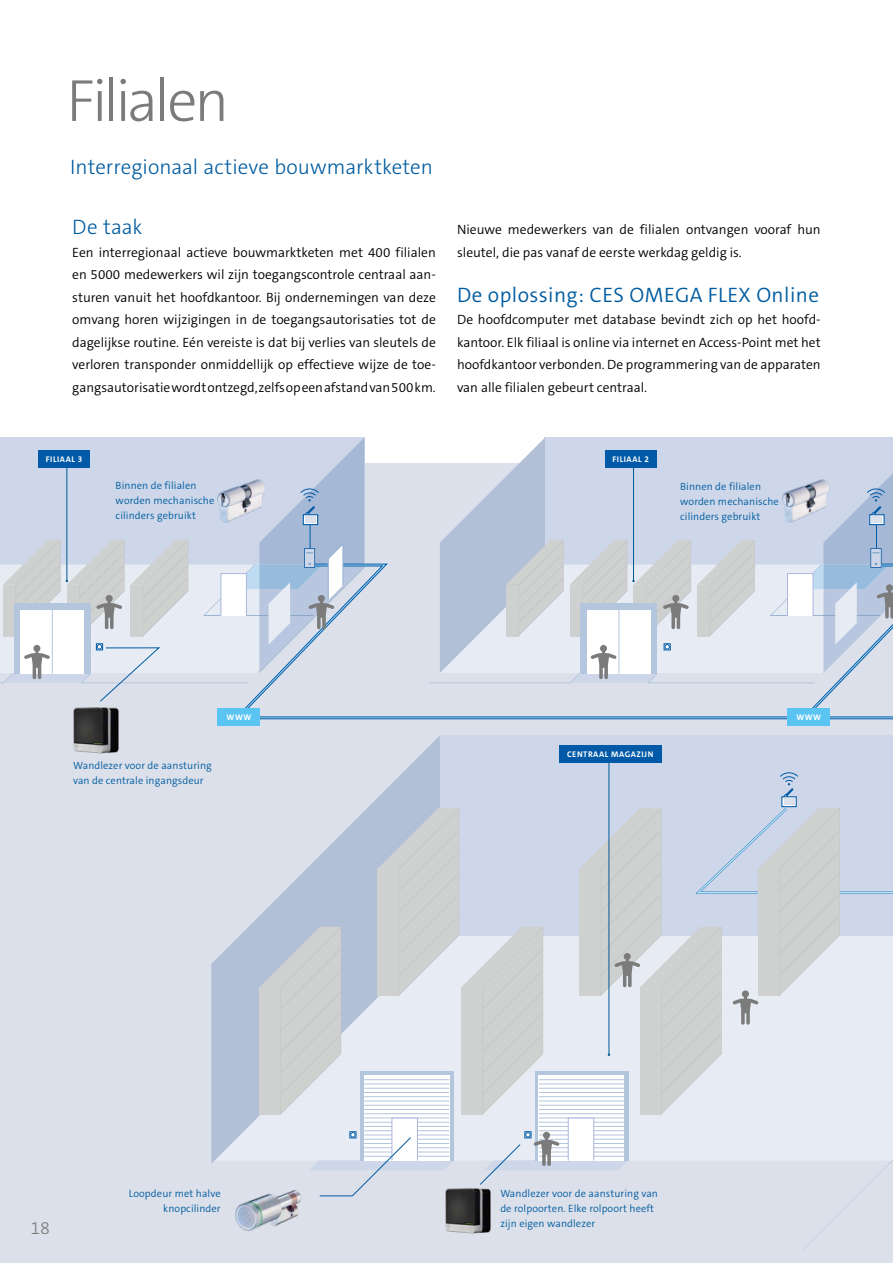
<style>
.page{position:relative;width:893px;height:1263px;background:#fff}
.page>*{position:absolute;margin:0;border:0;box-sizing:border-box;transform-origin:0 0}
.t1{font:300 60px "The Sans C5";letter-spacing:-.06em;color:#7a7b7a}
.t2{font:300 21px "The Sans C5";color:#005ca0}
.t3{font:300 21px "The Sans C5";letter-spacing:.02em;color:#005ca0}
.t4{font:300 18px "The Sans C5";color:#7a7b7a}
.t5{font:300 13.5px/22.5px "The Sans C5";color:#000;text-align:justify}
.t6{font:300 10.5px/15px "The Sans C5";letter-spacing:.01em;color:#005ca0}
.t7{font:700 8.25px "The Sans C5";letter-spacing:.07em;color:#fff}
</style>
<div class="page">
<div style="left:0;top:463px;width:893px;height:800px;background:#dce0ea"></div>
<div style="left:545px;top:438px;width:348px;height:127px;background:#cdd7e9"></div>
<div style="left:454px;top:936px;width:439px;height:224px;background:#e6ebf4"></div>
<div style="left:440px;top:735px;width:453px;height:201px;background:#cdd7e9"></div>
<svg style="left:804px;top:1160px;width:89px;height:89px"></svg>
<svg style="left:211px;top:735px;width:229px;height:429px"></svg>
<div style="left:360px;top:1071px;width:94px;height:89px;background:#b4c5de"></div>
<svg style="left:364px;top:1075px;width:85px;height:57px"></svg>
<hr style="left:364px;top:1079px;width:85px;height:1px;background:#b4c5de">
<hr style="left:364px;top:1084px;width:85px;height:1px;background:#b4c5de">
<hr style="left:364px;top:1088px;width:85px;height:1px;background:#b4c5de">
<hr style="left:364px;top:1092px;width:85px;height:1px;background:#b4c5de">
<hr style="left:364px;top:1096px;width:85px;height:1px;background:#b4c5de">
<hr style="left:364px;top:1101px;width:85px;height:1px;background:#b4c5de">
<hr style="left:364px;top:1105px;width:85px;height:1px;background:#b4c5de">
<hr style="left:364px;top:1109px;width:85px;height:1px;background:#b4c5de">
<hr style="left:364px;top:1113px;width:85px;height:1px;background:#b4c5de">
<hr style="left:364px;top:1118px;width:85px;height:1px;background:#b4c5de">
<hr style="left:364px;top:1122px;width:85px;height:1px;background:#b4c5de">
<hr style="left:364px;top:1126px;width:85px;height:1px;background:#b4c5de">
<hr style="left:364px;top:1130px;width:85px;height:1px;background:#b4c5de">
<svg style="left:259px;top:926px;width:82px;height:189px;background:#cdd0d4"></svg>
<div style="left:535px;top:1071px;width:94px;height:89px;background:#b4c5de"></div>
<svg style="left:539px;top:1075px;width:85px;height:57px;background:#f8f9fb"></svg>
<hr style="left:539px;top:1079px;width:85px;height:1px;background:#b4c5de">
<hr style="left:539px;top:1084px;width:85px;height:1px;background:#b4c5de">
<hr style="left:539px;top:1088px;width:85px;height:1px;background:#b4c5de">
<hr style="left:539px;top:1092px;width:85px;height:1px;background:#b4c5de">
<hr style="left:539px;top:1096px;width:85px;height:1px;background:#b4c5de">
<hr style="left:539px;top:1101px;width:85px;height:1px;background:#b4c5de">
<hr style="left:539px;top:1105px;width:85px;height:1px;background:#b4c5de">
<hr style="left:539px;top:1109px;width:85px;height:1px;background:#b4c5de">
<hr style="left:539px;top:1113px;width:85px;height:1px;background:#b4c5de">
<hr style="left:539px;top:1118px;width:85px;height:1px;background:#b4c5de">
<hr style="left:539px;top:1122px;width:85px;height:1px;background:#b4c5de">
<hr style="left:539px;top:1126px;width:85px;height:1px;background:#b4c5de">
<hr style="left:539px;top:1130px;width:85px;height:1px;background:#b4c5de">
<svg style="left:378px;top:807px;width:165px;height:308px"></svg>
<div style="left:568px;top:1118px;width:26px;height:43px;background:#fff;border:1px solid #abb7de"></div>
<div style="left:392px;top:1118px;width:26px;height:43px;background:#fff;border:1px solid #abb7de"></div>
<svg style="left:239px;top:564px;width:531px;height:153px"></svg>
<div style="left:524px;top:1131px;width:7px;height:7px;border:1px solid #005aa7"></div>
<div style="left:350px;top:1131px;width:6px;height:7px;border:1px solid #005aa7"></div>
<hr style="left:609px;top:752px;width:1px;height:303px;background:#005b93">
<div style="left:787px;top:709px;width:43px;height:17px;background:#5ac5f2"></div>
<div style="left:218px;top:709px;width:42px;height:17px;background:#5ac5f2"></div>
<div style="left:559px;top:745px;width:102px;height:17px;background:#005aa7"></div>
<svg style="left:580px;top:771px;width:313px;height:344px"></svg>
<svg style="left:770px;top:473px;width:123px;height:247px"></svg>
<svg style="left:440px;top:438px;width:316px;height:246px"></svg>
<img style="left:772px;top:476px;width:68px;height:49px">
<img style="left:235px;top:1190px;width:67px;height:41px">
<svg style="left:479px;top:1132px;width:150px;height:51px"></svg>
<svg style="left:0;top:438px;width:364px;height:264px"></svg>
<svg style="left:309px;top:1132px;width:145px;height:65px"></svg>
<hr style="left:320px;top:1195px;width:33px;height:1px;background:#005ca0">
<img style="left:73px;top:707px;width:46px;height:47px">
<img style="left:441px;top:1183px;width:50px;height:51px">
<h1 class="t1" style="left:66px;top:62px;width:164px">Filialen</h1>
<h2 class="t2" style="left:70px;top:153px;width:364px">Interregionaal actieve bouwmarktketen</h2>
<h2 class="t2" style="left:72px;top:213px;width:72px">De taak</h2>
<p class="t5" style="left:72px;top:241px;width:365px">Een interregionaal actieve bouwmarktketen met 400 filialen en 5000 medewerkers wil zijn toegangscontrole centraal aan&shy;sturen vanuit het hoofdkantoor. Bij ondernemingen van deze omvang horen wijzigingen in de toegangsautorisaties tot de dagelijkse routine. Eén vereiste is dat bij verlies van sleutels de verloren transponder onmiddellijk op effectieve wijze de toe&shy;gangsautorisatie wordt ontzegd, zelfs op een afstand van 500 km.</p>
<p class="t5" style="left:457px;top:218px;width:365px">Nieuwe medewerkers van de filialen ontvangen vooraf hun sleutel, die pas vanaf de eerste werkdag geldig is.</p>
<h2 class="t3" style="left:457px;top:281px;width:363px">De oplossing: CES OMEGA FLEX Online</h2>
<p class="t5" style="left:457px;top:308px;width:365px">De hoofdcomputer met database bevindt zich op het hoofd&shy;kantoor. Elk filiaal is online via internet en Access-Point met het hoofdkantoor verbonden. De programmering van de apparaten van alle filialen gebeurt centraal.</p>
<p class="t7" style="left:46px;top:454px;width:38px">FILIAAL 3</p>
<p class="t7" style="left:612px;top:454px;width:38px">FILIAAL 2</p>
<p class="t6" style="left:116px;top:478px;width:100px">Binnen de filialen worden mechanische cilinders gebruikt</p>
<p class="t6" style="left:680px;top:479px;width:100px">Binnen de filialen worden mechanische cilinders gebruikt</p>
<p class="t6" style="left:73px;top:758px;width:140px">Wandlezer voor de aansturing van de centrale ingangsdeur</p>
<p class="t7" style="left:227px;top:712px;width:26px">WWW</p>
<p class="t7" style="left:796px;top:712px;width:26px">WWW</p>
<p class="t7" style="left:567px;top:749px;width:88px">CENTRAAL MAGAZIJN</p>
<h3 class="t4" style="left:31px;top:1216px;width:21px">18</h3>
<p class="t6" style="left:129px;top:1185px;width:93px;text-align:right">Loopdeur met halve knopcilinder</p>
<p class="t6" style="left:500px;top:1185px;width:159px">Wandlezer voor de aansturing van de rolpoorten. Elke rolpoort heeft zijn eigen wandlezer</p>
</div>
